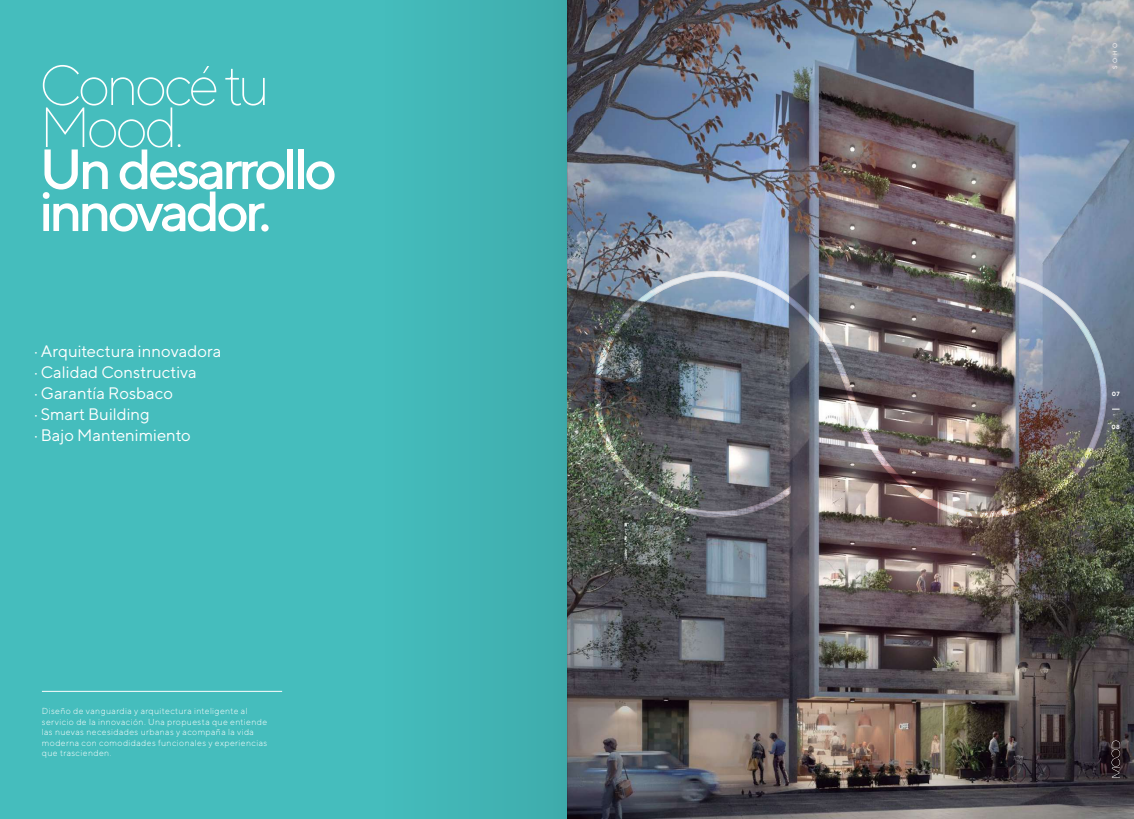
<style>
.page{position:relative;width:1134px;height:819px;background:#fff}
.page>*{position:absolute;margin:0;border:0;box-sizing:border-box;transform-origin:0 0}
.t1{font:500 56.44px/42px "TT Norms";letter-spacing:-.07em;color:#fff}
.t2{font:200 56.44px/42px "TT Norms";letter-spacing:-.07em;color:#fff}
.t3{font:16.62px/21px "TT Norms";color:#fff}
.t4{font:300 8.75px/10.5px "TT Norms";letter-spacing:.04em;color:#fff}
.t5{font:6.12px "TT Norms";color:#fff}
.t6{font:700 6.12px "TT Norms";color:#fff}
</style>
<div class="page">
<img style="left:567px;top:0;width:567px;height:819px">
<img style="left:594px;top:270px;width:513px;height:248px">
<div style="left:0;top:0;width:567px;height:819px;background:#45bdbd"></div>
<hr style="left:42px;top:691px;width:240px;height:1px;background:#fff">
<svg style="left:1112px;top:740px;width:8px;height:38px"></svg>
<div style="left:383px;top:0;width:184px;height:819px;background:#41b4b4"></div>
<h1 class="t2" style="left:39px;top:63px;width:232px">Conocé tu<br>Mood.</h1>
<h1 class="t1" style="left:39px;top:147px;width:299px">Un desarrollo innovador.</h1>
<h2 class="t3" style="left:34px;top:340px;width:189px">· Arquitectura innovadora · Calidad Constructiva<br>· Garantía Rosbaco<br>· Smart Building<br>· Bajo Mantenimiento</h2>
<p class="t4" style="left:42px;top:705px;width:227px">Diseño de vanguardia y arquitectura inteligente al servicio de la innovación. Una propuesta que entiende las nuevas necesidades urbanas y acompaña la vida moderna con comodidades funcionales y experiencias que trascienden.</p>
<p class="t5" style="left:1111px;top:69px;width:28px;rotate:-90deg">SOHO</p>
<p class="t6" style="left:1112px;top:390px;width:9px">07</p>
<p class="t6" style="left:1112px;top:423px;width:10px">08</p>
</div>
